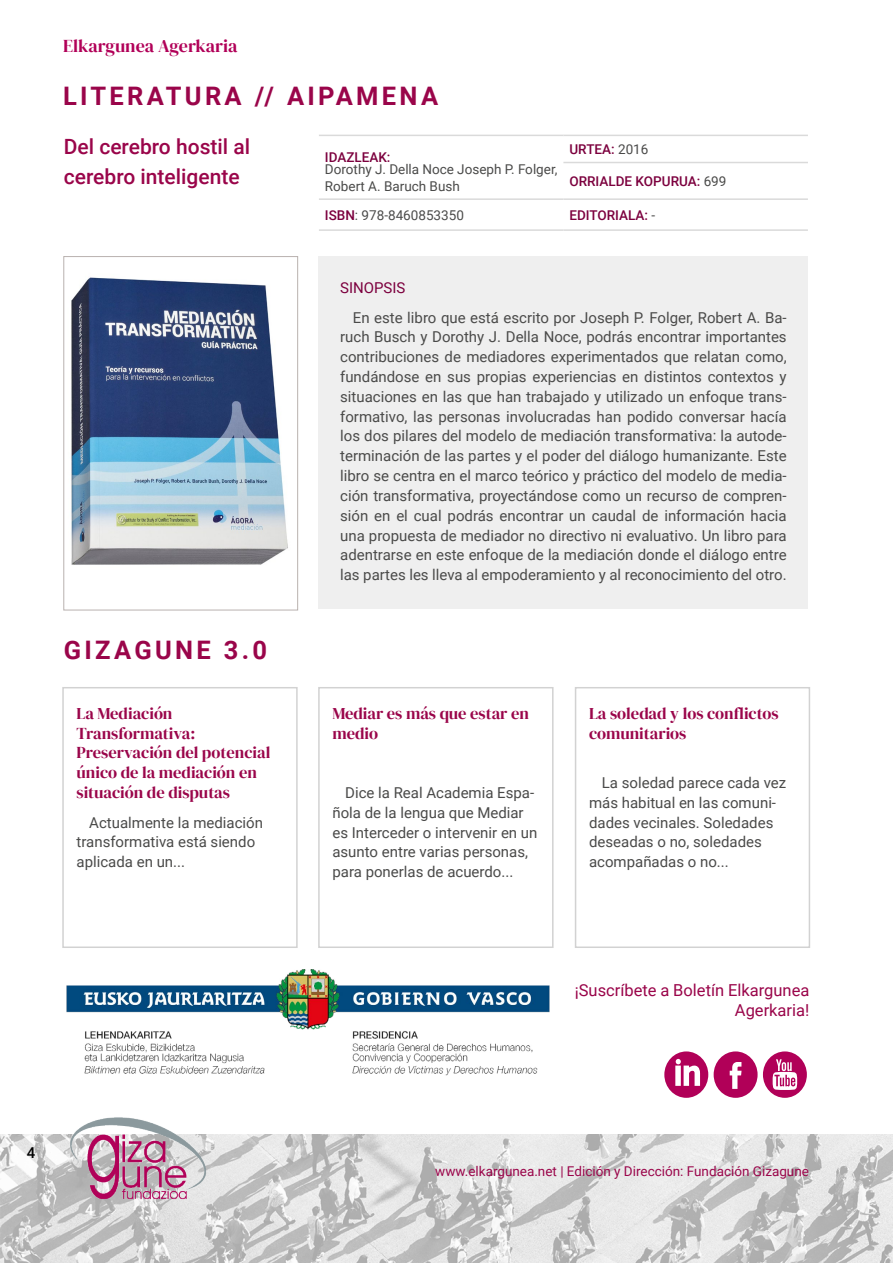
<style>
.page{position:relative;width:893px;height:1263px;background:#fff}
.page>*{position:absolute;margin:0;border:0;box-sizing:border-box;transform-origin:0 0}
.t1{font:700 25.5px "Roboto";letter-spacing:.13em;color:#9a054a}
.t2{font:500 21px/29.7px "Roboto";color:#9a054a}
.t3{font:18px "DM Serif Display";color:#b10058}
.t4{font:16.5px/19.8px "DM Serif Display";color:#9a054a}
.t5{font:16.5px/19.8px "Roboto";color:#9a054a;text-align:right}
.t6{font:15px/19.8px "Roboto";color:#4a4a49}
.t7{font:15px "Roboto";color:#7c003e}
.t8{font:500 15px "Roboto";color:#fff}
.t9{font:500 15px "Roboto";color:#000}
.t10{font:13.5px/16.2px "Roboto";color:#4a4a49}
.t11{font:13.5px "Roboto";color:#9a054a}
.t12{font:500 13.5px "Roboto";color:#7c003e}
.s1{font-weight:400;color:#4a4a49}
.s2{font-weight:500;color:#7c003e}
</style>
<div class="page">
<img style="left:0;top:1134px;width:893px;height:129px">
<svg style="left:664px;top:1051px;width:44px;height:47px"></svg>
<svg style="left:714px;top:1051px;width:93px;height:47px"></svg>
<img style="left:69px;top:1117px;width:140px;height:84px">
<img style="left:66px;top:969px;width:484px;height:107px">
<div style="left:319px;top:257px;width:489px;height:352px;background:#efefef"></div>
<hr style="left:319px;top:135px;width:244px;height:1px;background:#dadada">
<hr style="left:563px;top:135px;width:245px;height:1px;background:#dadada">
<hr style="left:563px;top:162px;width:245px;height:1px;background:#dadada">
<hr style="left:319px;top:198px;width:244px;height:2px;background:#dadada">
<hr style="left:563px;top:198px;width:245px;height:2px;background:#dadada">
<hr style="left:319px;top:229px;width:244px;height:2px;background:#dadada">
<hr style="left:563px;top:229px;width:245px;height:2px;background:#dadada">
<img style="left:71px;top:277px;width:217px;height:288px">
<div style="left:64px;top:256px;width:234px;height:354px;border:1px solid #b9b2af"></div>
<div style="left:62px;top:687px;width:236px;height:261px;border:2px solid #d2d2d2"></div>
<div style="left:318px;top:687px;width:236px;height:261px;border:2px solid #d2d2d2"></div>
<div style="left:575px;top:687px;width:235px;height:261px;border:2px solid #d2d2d2"></div>
<p class="t3" style="left:63px;top:35px;width:176px">Elkargunea Agerkaria</p>
<h1 class="t1" style="left:63px;top:78px;width:377px">LITERATURA // AIPAMENA</h1>
<h2 class="t2" style="left:64px;top:131px;width:188px">Del cerebro hostil al cerebro inteligente</h2>
<p class="t12" style="left:325px;top:148px;width:67px">IDAZLEAK:</p>
<p class="t10" style="left:325px;top:161px;width:234px">Dorothy J. Della Noce Joseph P. Folger,<br>Robert A. Baruch Bush</p>
<p class="t12" style="left:569px;top:140px;width:80px">URTEA: <span class="s1">2016</span></p>
<p class="t12" style="left:569px;top:172px;width:159px">ORRIALDE KOPURUA: <span class="s1">699</span></p>
<p class="t10" style="left:325px;top:206px;width:141px"><span class="s2">ISBN</span>: 978-8460853350</p>
<p class="t12" style="left:569px;top:205px;width:87px">EDITORIALA: <span class="s1">-</span></p>
<h1 class="t1" style="left:64px;top:632px;width:205px">GIZAGUNE 3.0</h1>
<p class="t4" style="left:77px;top:703px;width:195px">La Mediación<br>Transformativa:<br>Preservación del potencial único de la mediación en situación de disputas</p>
<p class="t6" style="left:77px;top:812px;width:188px;text-indent:13px">Actualmente la mediación transformativa está siendo aplicada en un...</p>
<p class="t7" style="left:340px;top:277px;width:67px">SINOPSIS</p>
<p class="t6" style="left:340px;top:307px;width:448px;text-align:justify;text-indent:13px">En este libro que está escrito por Joseph P. Folger, Robert A. Ba&shy;ruch Busch y Dorothy J. Della Noce, podrás encontrar importantes contribuciones de mediadores experimentados que relatan como, fundándose en sus propias experiencias en distintos contextos y situaciones en las que han trabajado y utilizado un enfoque trans&shy;formativo, las personas involucradas han podido conversar hacía los dos pilares del modelo de mediación transformativa: la autode&shy;terminación de las partes y el poder del diálogo humanizante. Este libro se centra en el marco teórico y práctico del modelo de media&shy;ción transformativa, proyectándose como un recurso de compren&shy;sión en el cual podrás encontrar un caudal de información hacia una propuesta de mediador no directivo ni evaluativo. Un libro para adentrarse en este enfoque de la mediación donde el diálogo entre las partes les lleva al empoderamiento y al reconocimiento del otro.</p>
<p class="t4" style="left:332px;top:703px;width:198px">Mediar es más que estar en medio</p>
<p class="t6" style="left:332px;top:782px;width:207px;text-indent:13px">Dice la Real Academia Espa&shy;ñola de la lengua que Mediar es Interceder o intervenir en un asunto entre varias personas, para ponerlas de acuerdo...</p>
<p class="t4" style="left:589px;top:703px;width:191px">La soledad y los conflictos comunitarios</p>
<p class="t6" style="left:589px;top:772px;width:199px;text-indent:13px">La soledad parece cada vez más habitual en las comuni&shy;dades vecinales. Soledades deseadas o no, soledades acompañadas o no...</p>
<p class="t5" style="left:575px;top:979px;width:236px">¡Suscríbete a Boletín Elkargunea<br>Agerkaria!</p>
<p class="t9" style="left:27px;top:1142px;width:10px">4</p>
<p class="t8" style="left:85px;top:1199px;width:10px">4</p>
<p class="t11" style="left:435px;top:1161px;width:375px">www.elkargunea.net | Edición y Dirección: Fundación Gizagune</p>
</div>
